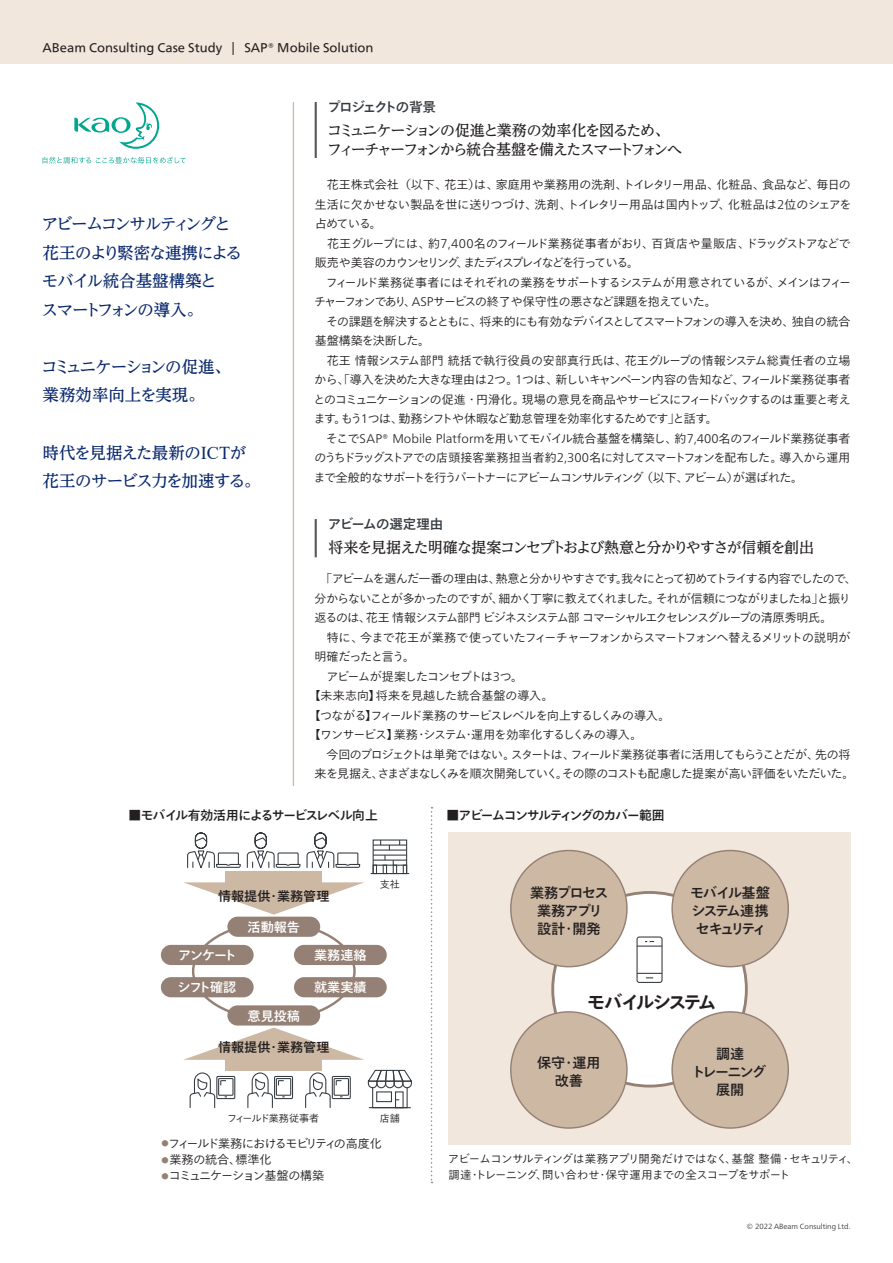
<style>
.page{position:relative;width:893px;height:1263px;background:#fff}
.page>*{position:absolute;margin:0;border:0;box-sizing:border-box;transform-origin:0 0}
.t1{font:700 18.15px "Tazugane Gothic Std N";letter-spacing:-.14em;color:#231f20}
.t2{font:500 16.5px "UD Reimin Pro";letter-spacing:-.07em;color:#09286d}
.t3{font:500 16.5px "UD Reimin Pro";letter-spacing:-.12em;color:#09286d}
.t4{font:500 16.5px "UD Reimin Pro";letter-spacing:-.05em;color:#09286d}
.t5{font:500 16.5px "UD Reimin Pro";letter-spacing:-.095em;color:#09286d}
.t6{font:500 16.5px "UD Reimin Pro";letter-spacing:-.01em;color:#09286d}
.t7{font:500 16.5px "UD Reimin Pro";color:#09286d}
.t8{font:500 15px "UD Reimin Pro";letter-spacing:-.08em;color:#231f20}
.t9{font:500 15px "UD Reimin Pro";letter-spacing:-.105em;color:#231f20}
.t10{font:500 14.1px/18.1px "Tazugane Gothic Std N";letter-spacing:-.095em;color:#231f20;text-align:center}
.t11{font:500 14.1px/18.1px "Tazugane Gothic Std N";letter-spacing:-.15em;color:#231f20;text-align:center}
.t12{font:500 13.5px "Tazugane Gothic Std N";letter-spacing:-.1em;color:#353b40}
.t13{font:500 13.5px "Tazugane Gothic Std N";letter-spacing:-.03em;color:#353b40}
.t14{font:500 13.05px "Tazugane Gothic Std N";color:#fff}
.t15{font:500 13.05px "Tazugane Gothic Std N";color:#231f20}
.t16{font:500 12.75px "Tazugane Gothic Std N";letter-spacing:-.09em;color:#231f20}
.t17{font:300 12.15px "Tazugane Gothic Std N";letter-spacing:-.11em;color:#231f20}
.t18{font:300 12.15px "Tazugane Gothic Std N";letter-spacing:-.085em;color:#231f20}
.t19{font:300 12.15px "Tazugane Gothic Std N";color:#231f20}
.本文{font:300 12px/19.5px "Tazugane Gothic Std N";letter-spacing:-.075em;color:#231f20}
.本文-2{font:300 12px/19.5px "Tazugane Gothic Std N";letter-spacing:-.095em;color:#231f20}
.t20{font:12px "Tazugane Gothic Std N";color:#231f20}
.本文-3{font:300 12px "Tazugane Gothic Std N";letter-spacing:-.05em;color:#231f20}
.本文-4{font:300 12px "Tazugane Gothic Std N";color:#231f20}
.t21{font:300 11.4px/16.2px "Tazugane Gothic Std N";letter-spacing:-.05em;color:#231f20}
.t22{font:300 10.05px "Tazugane Gothic Std N";letter-spacing:-.09em;color:#231f20}
.t23{font:300 10.05px "Tazugane Gothic Std N";color:#231f20}
.t24{font:300 7.5px "Frutiger Neue LT Pro";color:#231f20}
.s1{font-family:"Times New Roman";font-weight:400;font-size:18.15px}
.s2{font-family:"Frutiger Neue LT Pro";font-size:12.6px}
</style>
<div class="page">
<div style="left:0;top:0;width:893px;height:64px;background:#f2e7dd"></div>
<hr style="left:293px;top:102px;width:1px;height:1081px;background:#cdb8a3">
<div style="left:277px;top:787px;width:56px;height:402px;background:#fff"></div>
<hr style="left:315px;top:102px;width:2px;height:56px;background:#57585a">
<svg style="left:74px;top:103px;width:85px;height:46px"></svg>
<svg style="left:43px;top:157px;width:143px;height:7px"></svg>
<hr style="left:315px;top:519px;width:2px;height:38px;background:#57585a">
<div style="left:227px;top:917px;width:93px;height:20px;background:#948074;border-radius:10px"></div>
<div style="left:294px;top:945px;width:93px;height:20px;background:#948074;border-radius:10px"></div>
<div style="left:294px;top:977px;width:93px;height:20px;background:#948074;border-radius:10px"></div>
<div style="left:227px;top:1005px;width:93px;height:20px;background:#948074;border-radius:10px"></div>
<div style="left:161px;top:945px;width:93px;height:20px;background:#948074;border-radius:10px"></div>
<div style="left:161px;top:977px;width:93px;height:20px;background:#948074;border-radius:10px"></div>
<svg style="left:183px;top:1027px;width:181px;height:33px"></svg>
<div style="left:225px;top:1059px;width:97px;height:11px;background:#cdb8a3"></div>
<svg style="left:183px;top:882px;width:181px;height:33px"></svg>
<div style="left:225px;top:871px;width:97px;height:15px;background:#cdb8a3"></div>
<svg style="left:431px;top:807px;width:1px;height:376px"></svg>
<div style="left:448px;top:832px;width:403px;height:312px;background:#f2e7dd"></div>
<div style="left:553px;top:892px;width:193px;height:194px;background:#fff;border-radius:50%"></div>
<div style="left:511px;top:850px;width:116px;height:117px;background:#cdb8a3;border-radius:50%"></div>
<div style="left:672px;top:850px;width:116px;height:117px;background:#cdb8a3;border-radius:50%"></div>
<div style="left:511px;top:1012px;width:116px;height:116px;background:#cdb8a3;border-radius:50%"></div>
<div style="left:672px;top:1012px;width:116px;height:116px;background:#cdb8a3;border-radius:50%"></div>
<svg style="left:367px;top:1069px;width:45px;height:20px"></svg>
<div style="left:372px;top:1086px;width:36px;height:22px;border:1px solid #353b40"></div>
<div style="left:395px;top:1091px;width:9px;height:17px;border:1px solid #353b40"></div>
<div style="left:376px;top:1091px;width:16px;height:11px;border:1px solid #353b40"></div>
<hr style="left:369px;top:1107px;width:42px;height:1px;background:#353b40">
<hr style="left:371px;top:873px;width:38px;height:1px;background:#353b40">
<svg style="left:373px;top:840px;width:34px;height:33px"></svg>
<hr style="left:373px;top:865px;width:34px;height:1px;background:#353b40">
<div style="left:216px;top:1076px;width:19px;height:23px;border:1px solid #353b40"></div>
<div style="left:218px;top:1078px;width:16px;height:18px;border:1px solid #353b40"></div>
<svg style="left:189px;top:1072px;width:38px;height:36px"></svg>
<div style="left:274px;top:1076px;width:19px;height:23px;border:1px solid #353b40"></div>
<div style="left:276px;top:1078px;width:15px;height:18px;border:1px solid #353b40"></div>
<svg style="left:247px;top:1072px;width:38px;height:36px"></svg>
<div style="left:332px;top:1076px;width:19px;height:23px;border:1px solid #353b40"></div>
<div style="left:334px;top:1078px;width:15px;height:18px;border:1px solid #353b40"></div>
<svg style="left:305px;top:1072px;width:37px;height:36px"></svg>
<svg style="left:187px;top:832px;width:174px;height:36px"></svg>
<svg style="left:638px;top:973px;width:23px;height:5px"></svg>
<hr style="left:637px;top:945px;width:25px;height:2px;background:#353b40">
<div style="left:636px;top:936px;width:27px;height:47px;border:1px solid #353b40;border-radius:2px"></div>
<p class="t20" style="left:43px;top:39px;width:333px">ABeam Consulting Case Study | SAP® Mobile Solution</p>
<p class="t3" style="left:42px;top:211px;width:190px">アビームコンサルティングと</p>
<p class="t4" style="left:43px;top:239px;width:201px">花王のより緊密な連携による</p>
<p class="t6" style="left:42px;top:268px;width:176px">モバイル統合基盤構築と</p>
<p class="t2" style="left:42px;top:296px;width:163px">スマートフォンの導入。</p>
<p class="t5" style="left:41px;top:353px;width:191px">コミュニケーションの促進、</p>
<p class="t7" style="left:43px;top:382px;width:164px">業務効率向上を実現。</p>
<p class="t2" style="left:43px;top:439px;width:205px">時代を見据えた最新の<span class="s1">ICT</span>が</p>
<p class="t2" style="left:43px;top:467px;width:220px">花王のサービス力を加速する。</p>
<p class="t12" style="left:327px;top:98px;width:110px">プロジェクトの背景</p>
<p class="t8" style="left:327px;top:118px;width:344px">コミュニケーションの促進と業務の効率化を図るため、</p>
<p class="t9" style="left:327px;top:137px;width:356px">フィーチャーフォンから統合基盤を備えたスマートフォンへ</p>
<p class="本文" style="left:315px;top:176px;width:538px;text-align:justify">　花王株式会社（以下、花王）は、家庭用や業務用の洗剤、トイレタリー用品、化粧品、食品など、毎日の生活に欠かせない製品を世に送りつづけ、洗剤、トイレタリー用品は国内トップ、化粧品は<span class="s2">2</span>位のシェアを占めている。</p>
<p class="本文" style="left:315px;top:234px;width:537px">　花王グループには、約<span class="s2">7,400</span>名のフィールド業務従事者がおり、百貨店や量販店、ドラッグストアなどで販売や美容のカウンセリング、またディスプレイなどを行っている。</p>
<p class="本文" style="left:314px;top:273px;width:539px">　フィールド業務従事者にはそれぞれの業務をサポートするシステムが用意されているが、メインはフィーチャーフォンであり、<span class="s2">ASP</span>サービスの終了や保守性の悪さなど課題を抱えていた。</p>
<p class="本文" style="left:315px;top:312px;width:537px">　その課題を解決するとともに、将来的にも有効なデバイスとしてスマートフォンの導入を決め、独自の統合基盤構築を決断した。</p>
<p class="本文" style="left:314px;top:351px;width:539px;text-align:justify">　花王情報システム部門統括で執行役員の安部真行氏は、花王グループの情報システム総責任者の立場から、「導入を決めた大きな理由は<span class="s2">2</span>つ。<span class="s2">1</span>つは、新しいキャンペーン内容の告知など、フィールド業務従事者とのコミュニケーションの促進・円滑化。現場の意見を商品やサービスにフィードバックするのは重要と考えます。もう<span class="s2">1</span>つは、勤務シフトや休暇など勤怠管理を効率化するためです」と話す。</p>
<p class="本文" style="left:314px;top:429px;width:538px;text-align:justify">　そこで<span class="s2">SAP® Mobile Platform</span>を用いてモバイル統合基盤を構築し、約<span class="s2">7,400</span>名のフィールド業務従事者のうちドラッグストアでの店頭接客業務担当者約<span class="s2">2,300</span>名に対してスマートフォンを配布した。導入から運用まで全般的なサポートを行うパートナーにアビームコンサルティング（以下、アビーム）が選ばれた。</p>
<p class="t13" style="left:328px;top:515px;width:117px">アビームの選定理由</p>
<p class="t8" style="left:328px;top:535px;width:487px">将来を見据えた明確な提案コンセプトおよび熱意と分かりやすさが信頼を創出</p>
<p class="本文-2" style="left:315px;top:570px;width:544px">　「アビームを選んだ一番の理由は、熱意と分かりやすさです。我々にとって初めてトライする内容でしたので、分からないことが多かったのですが、細かく丁寧に教えてくれました。それが信頼につながりましたね」と振り返るのは、花王情報システム部門ビジネスシステム部コマーシャルエクセレンスグループの清原秀明氏。</p>
<p class="本文" style="left:315px;top:628px;width:537px">　特に、今まで花王が業務で使っていたフィーチャーフォンからスマートフォンへ替えるメリットの説明が明確だったと言う。</p>
<p class="本文-2" style="left:315px;top:667px;width:210px">　アビームが提案したコンセプトは<span class="s2">3</span>つ。</p>
<p class="本文-4" style="left:308px;top:688px;width:246px">【未来志向】将来を見越した統合基盤の導入。</p>
<p class="本文-3" style="left:308px;top:707px;width:363px">【つながる】フィールド業務のサービスレベルを向上するしくみの導入。</p>
<p class="本文" style="left:308px;top:726px;width:335px">【ワンサービス】業務・システム・運用を効率化するしくみの導入。</p>
<p class="本文" style="left:315px;top:745px;width:541px">　今回のプロジェクトは単発ではない。スタートは、フィールド業務従事者に活用してもらうことだが、先の将来を見据え、さまざまなしくみを順次開発していく。その際のコストも配慮した提案が高い評価をいただいた。</p>
<p class="t16" style="left:129px;top:806px;width:251px">■モバイル有効活用によるサービスレベル向上</p>
<p class="t16" style="left:446px;top:806px;width:220px">■アビームコンサルティングのカバー範囲</p>
<p class="t15" style="left:218px;top:886px;width:113px">情報提供・業務管理</p>
<p class="t14" style="left:178px;top:946px;width:60px">アンケート</p>
<p class="t14" style="left:178px;top:978px;width:60px">シフト確認</p>
<p class="t14" style="left:248px;top:918px;width:54px">活動報告</p>
<p class="t14" style="left:248px;top:1006px;width:54px">意見投稿</p>
<p class="t14" style="left:314px;top:946px;width:54px">業務連絡</p>
<p class="t14" style="left:314px;top:978px;width:54px">就業実績</p>
<p class="t15" style="left:218px;top:1038px;width:113px">情報提供・業務管理</p>
<p class="t23" style="left:380px;top:878px;width:22px">支社</p>
<p class="t22" style="left:227px;top:1112px;width:93px">フィールド業務従事者</p>
<p class="t23" style="left:380px;top:1112px;width:22px">店舗</p>
<p class="t17" style="left:161px;top:1135px;width:222px"><sup>●</sup>フィールド業務におけるモビリティの高度化</p>
<p class="t19" style="left:161px;top:1151px;width:112px"><sup>●</sup>業務の統合、標準化</p>
<p class="t18" style="left:161px;top:1168px;width:164px"><sup>●</sup>コミュニケーション基盤の構築</p>
<p class="t10" style="left:530px;top:884px;width:80px">業務プロセス業務アプリ設計・開発</p>
<p class="t11" style="left:690px;top:884px;width:81px">モバイル基盤システム連携セキュリティ</p>
<p class="t1" style="left:587px;top:989px;width:131px">モバイルシステム</p>
<p class="t10" style="left:537px;top:1055px;width:65px">保守・運用改善</p>
<p class="t10" style="left:691px;top:1046px;width:76px">調達<br>トレーニング展開</p>
<p class="t21" style="left:448px;top:1151px;width:412px">アビームコンサルティングは業務アプリ開発だけではなく、基盤 整備・セキュリティ、調達・トレーニング、問い合わせ・保守運用までの全スコープをサポート</p>
<p class="t24" style="left:747px;top:1222px;width:105px">© 2022 ABeam Consulting Ltd.</p>
</div>
